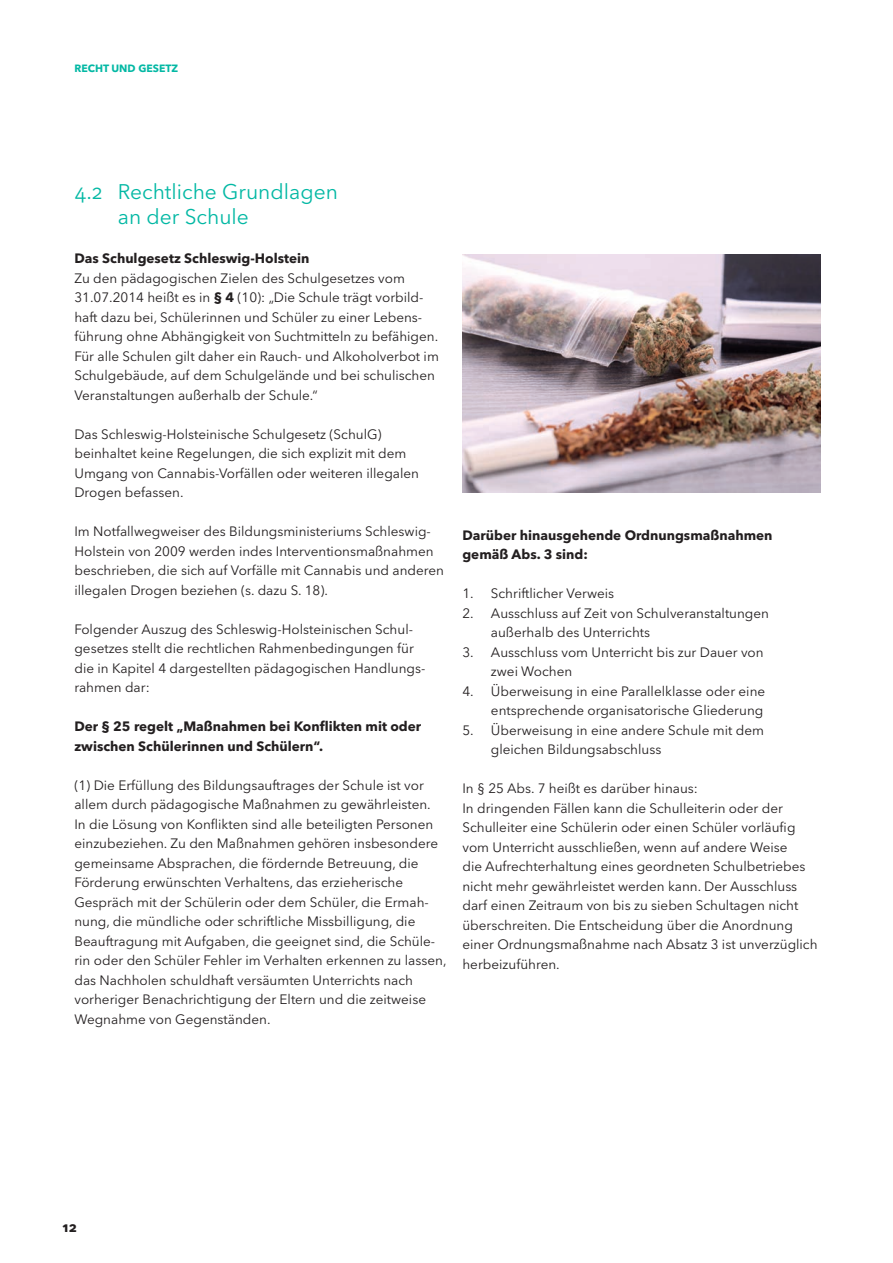
<style>
.page{position:relative;width:893px;height:1263px;background:#fff}
.page>*{position:absolute;margin:0;border:0;box-sizing:border-box;transform-origin:0 0}
.t1{font:21px/25.5px "Avenir Next LT Pro";color:#03b8a4}
.t2{font:13.5px/19.5px "Avenir Next LT Pro";color:#231f20}
.t3{font:700 13.5px/19.5px "Avenir Next LT Pro";color:#231f20}
.t4{font:700 10.5px "Avenir Next LT Pro";color:#03b8a4}
.s1{font-weight:700}
</style>
<div class="page">
<img style="left:462px;top:254px;width:358px;height:239px">
<p class="t4" style="left:74px;top:62px;width:105px">RECHT UND GESETZ</p>
<h1 class="t1" style="left:118px;top:179px;width:221px;text-indent:-43px">4.2 Rechtliche Grundlagen an der Schule</h1>
<p class="t3" style="left:74px;top:249px;width:237px">Das Schulgesetz Schleswig-Holstein</p>
<p class="t2" style="left:74px;top:268px;width:366px">Zu den pädagogischen Zielen des Schulgesetzes vom 31.07.2014 heißt es in <span class="s1">§ 4</span> (10): „Die Schule trägt vorbild&shy;haft dazu bei, Schülerinnen und Schüler zu einer Lebens&shy;führung ohne Abhängigkeit von Suchtmitteln zu befähigen.<br>Für alle Schulen gilt daher ein Rauch- und Alkoholverbot im Schulgebäude, auf dem Schulgelände und bei schulischen Veranstaltungen außerhalb der Schule.“</p>
<p class="t2" style="left:74px;top:424px;width:346px">Das Schleswig-Holsteinische Schulgesetz (SchulG) beinhaltet keine Regelungen, die sich explizit mit dem Umgang von Cannabis-Vorfällen oder weiteren illegalen Drogen befassen.</p>
<p class="t2" style="left:74px;top:522px;width:371px">Im Notfallwegweiser des Bildungsministeriums Schleswig-Holstein von 2009 werden indes Interventionsmaßnahmen beschrieben, die sich auf Vorfälle mit Cannabis und anderen illegalen Drogen beziehen (s. dazu S. 18).</p>
<p class="t2" style="left:74px;top:619px;width:352px">Folgender Auszug des Schleswig-Holsteinischen Schul&shy;gesetzes stellt die rechtlichen Rahmenbedingungen für die in Kapitel 4 dargestellten pädagogischen Handlungs&shy;rahmen dar:</p>
<p class="t3" style="left:74px;top:717px;width:348px">Der § 25 regelt „Maßnahmen bei Konflikten mit oder zwischen Schülerinnen und Schülern“.</p>
<p class="t2" style="left:74px;top:775px;width:374px">(1) Die Erfüllung des Bildungsauftrages der Schule ist vor allem durch pädagogische Maßnahmen zu gewährleisten.<br>In die Lösung von Konflikten sind alle beteiligten Personen einzubeziehen. Zu den Maßnahmen gehören insbesondere gemeinsame Absprachen, die fördernde Betreuung, die Förderung erwünschten Verhaltens, das erzieherische Gespräch mit der Schülerin oder dem Schüler, die Ermah&shy;nung, die mündliche oder schriftliche Missbilligung, die Beauftragung mit Aufgaben, die geeignet sind, die Schüle&shy;rin oder den Schüler Fehler im Verhalten erkennen zu lassen, das Nachholen schuldhaft versäumten Unterrichts nach vorheriger Benachrichtigung der Eltern und die zeitweise Wegnahme von Gegenständen.</p>
<p class="t3" style="left:462px;top:525px;width:312px">Darüber hinausgehende Ordnungsmaßnahmen gemäß Abs. 3 sind:</p>
<p class="t2" style="left:462px;top:584px;width:153px">1. Schriftlicher Verweis</p>
<p class="t2" style="left:491px;top:603px;width:280px;text-indent:-28px">2. Ausschluss auf Zeit von Schulveranstaltungen außerhalb des Unterrichts</p>
<p class="t2" style="left:491px;top:642px;width:274px;text-indent:-28px">3. Ausschluss vom Unterricht bis zur Dauer von zwei Wochen</p>
<p class="t2" style="left:462px;top:681px;width:304px;text-align:right">4. Überweisung in eine Parallelklasse oder eine entsprechende organisatorische Gliederung</p>
<p class="t2" style="left:491px;top:720px;width:275px;text-indent:-28px">5. Überweisung in eine andere Schule mit dem gleichen Bildungsabschluss</p>
<p class="t2" style="left:462px;top:779px;width:357px">In § 25 Abs. 7 heißt es darüber hinaus:<br>In dringenden Fällen kann die Schulleiterin oder der Schulleiter eine Schülerin oder einen Schüler vorläufig vom Unterricht ausschließen, wenn auf andere Weise<br>die Aufrechterhaltung eines geordneten Schulbetriebes nicht mehr gewährleistet werden kann. Der Ausschluss darf einen Zeitraum von bis zu sieben Schultagen nicht überschreiten. Die Entscheidung über die Anordnung einer Ordnungsmaßnahme nach Absatz 3 ist unverzüglich herbeizuführen.</p>
<p class="t3" style="left:62px;top:1217px;width:16px">12</p>
</div>
